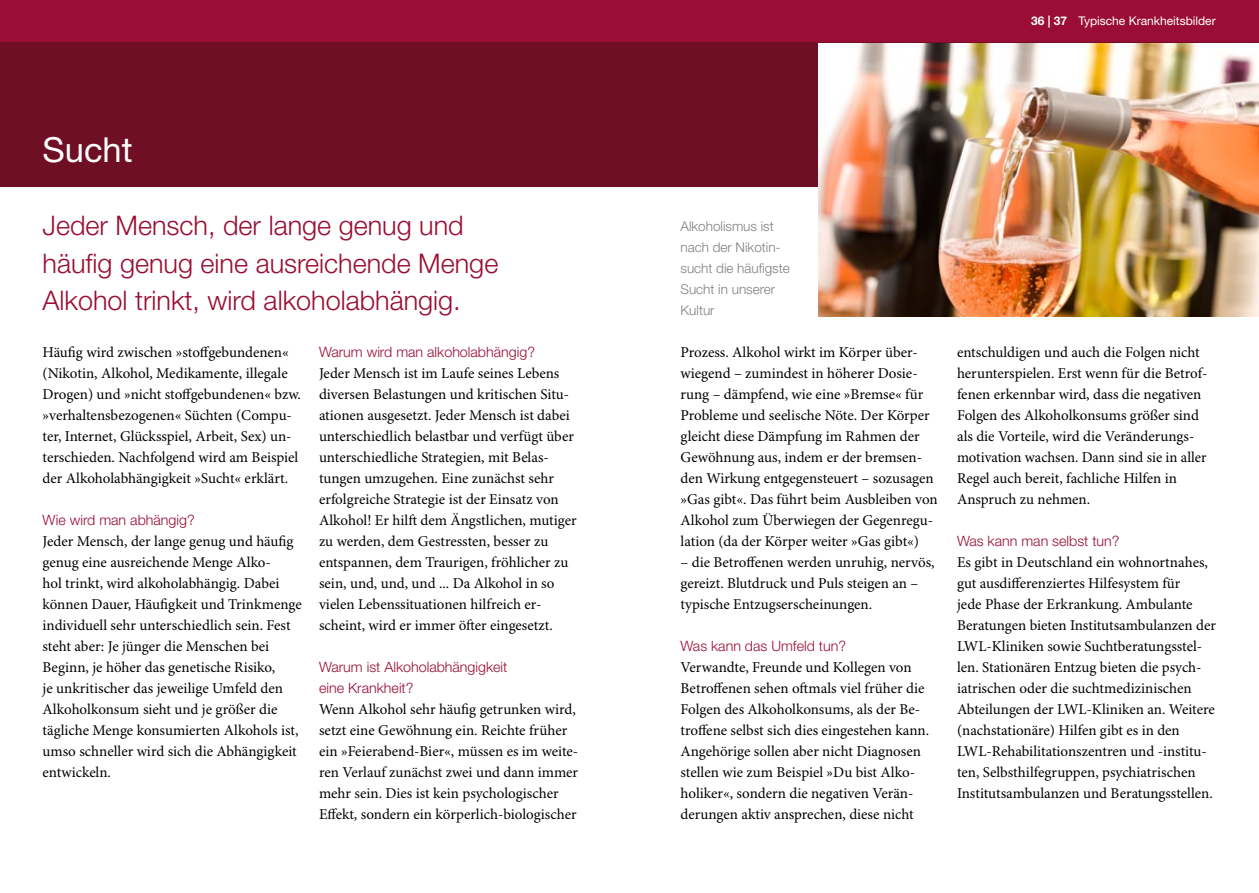
<style>
.page{position:relative;width:1259px;height:893px;background:#fff}
.page>*{position:absolute;margin:0;border:0;box-sizing:border-box;transform-origin:0 0}
.t1{font:34.5px "Helvetica Neue LT Std";color:#fff}
.t2{font:300 27px/37.5px "Helvetica Neue LT Std";color:#9a0e35}
.t3{font:15px/21px "Minion Pro";color:#000}
.t4{font:300 14.25px/21px "Helvetica Neue LT Std";color:#9a0e35}
.t5{font:300 13.5px/21px "Helvetica Neue LT Std";color:#80807f}
.t6{font:12px "Helvetica Neue LT Std";color:#fff}
.s1{font-weight:700}
</style>
<div class="page">
<div style="left:0;top:0;width:629px;height:79px;background:#9a0e35"></div>
<div style="left:0;top:43px;width:629px;height:144px;background:#6f0f24"></div>
<div style="left:629px;top:0;width:630px;height:79px;background:#9a0e35"></div>
<div style="left:629px;top:43px;width:630px;height:144px;background:#6f0f24"></div>
<img style="left:819px;top:43px;width:440px;height:273px">
<p class="t6" style="left:1031px;top:14px;width:186px"><span class="s1">36 | 37</span> Typische Krankheitsbilder</p>
<p class="t1" style="left:43px;top:129px;width:92px">Sucht</p>
<p class="t2" style="left:43px;top:206px;width:457px">Jeder Mensch, der lange genug und häufig genug eine ausreichende Menge<br>Alkohol trinkt, wird alkoholabhängig.</p>
<p class="t5" style="left:680px;top:215px;width:111px">Alkoholismus ist nach der Nikotin&shy;sucht die häufigste<br>Sucht in unserer<br>Kultur</p>
<p class="t3" style="left:43px;top:342px;width:260px">Häufig wird zwischen »stoffgebundenen« (Nikotin, Alkohol, Medikamente, illegale Drogen) und »nicht stoffgebundenen« bzw. »verhaltensbezogenen« Süchten (Compu&shy;ter, Internet, Glücksspiel, Arbeit, Sex) un&shy;terschieden. Nachfolgend wird am Beispiel der Alkoholabhängigkeit »Sucht« erklärt.</p>
<p class="t4" style="left:43px;top:509px;width:154px">Wie wird man abhängig?</p>
<p class="t3" style="left:43px;top:531px;width:261px">Jeder Mensch, der lange genug und häufig genug eine ausreichende Menge Alko-<br>hol trinkt, wird alkoholabhängig. Dabei können Dauer, Häufigkeit und Trinkmenge individuell sehr unterschiedlich sein. Fest steht aber: Je jünger die Menschen bei Beginn, je höher das genetische Risiko,<br>je unkritischer das jeweilige Umfeld den Alkoholkonsum sieht und je größer die tägliche Menge konsumierten Alkohols ist, umso schneller wird sich die Abhängigkeit entwickeln.</p>
<p class="t4" style="left:319px;top:341px;width:217px">Warum wird man alkoholabhängig?</p>
<p class="t3" style="left:319px;top:363px;width:259px">Jeder Mensch ist im Laufe seines Lebens diversen Belastungen und kritischen Situ&shy;ationen ausgesetzt. Jeder Mensch ist dabei unterschiedlich belastbar und verfügt über unterschiedliche Strategien, mit Belas&shy;tungen umzugehen. Eine zunächst sehr erfolgreiche Strategie ist der Einsatz von Alkohol! Er hilft dem Ängstlichen, mutiger zu werden, dem Gestressten, besser zu entspannen, dem Traurigen, fröhlicher zu sein, und, und, und ... Da Alkohol in so vielen Lebenssituationen hilfreich er&shy;scheint, wird er immer öfter eingesetzt.</p>
<p class="t4" style="left:319px;top:656px;width:190px">Warum ist Alkoholabhängigkeit eine Krankheit?</p>
<p class="t3" style="left:319px;top:699px;width:261px">Wenn Alkohol sehr häufig getrunken wird, setzt eine Gewöhnung ein. Reichte früher ein »Feierabend-Bier«, müssen es im weite&shy;ren Verlauf zunächst zwei und dann immer mehr sein. Dies ist kein psychologischer Effekt, sondern ein körperlich-biologischer</p>
<p class="t3" style="left:680px;top:342px;width:259px">Prozess. Alkohol wirkt im Körper über&shy;wiegend – zumindest in höherer Dosie&shy;rung – dämpfend, wie eine »Bremse« für Probleme und seelische Nöte. Der Körper gleicht diese Dämpfung im Rahmen der Gewöhnung aus, indem er der bremsen&shy;den Wirkung entgegensteuert – sozusagen »Gas gibt«. Das führt beim Ausbleiben von Alkohol zum Überwiegen der Gegenregu&shy;lation (da der Körper weiter »Gas gibt«)</p>
<p class="t3" style="left:680px;top:552px;width:256px">– die Betroffenen werden unruhig, nervös, gereizt. Blutdruck und Puls steigen an – typische Entzugserscheinungen.</p>
<p class="t4" style="left:680px;top:635px;width:167px">Was kann das Umfeld tun?</p>
<p class="t3" style="left:680px;top:657px;width:250px">Verwandte, Freunde und Kollegen von Betroffenen sehen oftmals viel früher die Folgen des Alkoholkonsums, als der Be&shy;troffene selbst sich dies eingestehen kann.<br>Angehörige sollen aber nicht Diagnosen stellen wie zum Beispiel »Du bist Alko&shy;holiker«, sondern die negativen Verän&shy;derungen aktiv ansprechen, diese nicht</p>
<p class="t3" style="left:957px;top:342px;width:252px">entschuldigen und auch die Folgen nicht herunterspielen. Erst wenn für die Betrof&shy;fenen erkennbar wird, dass die negativen Folgen des Alkoholkonsums größer sind als die Vorteile, wird die Veränderungs&shy;motivation wachsen. Dann sind sie in aller Regel auch bereit, fachliche Hilfen in Anspruch zu nehmen.</p>
<p class="t4" style="left:957px;top:530px;width:164px">Was kann man selbst tun?</p>
<p class="t3" style="left:957px;top:552px;width:260px">Es gibt in Deutschland ein wohnortnahes, gut ausdifferenziertes Hilfesystem für<br>jede Phase der Erkrankung. Ambulante Beratungen bieten Institutsambulanzen der LWL-Kliniken sowie Suchtberatungsstel&shy;len. Stationären Entzug bieten die psych&shy;iatrischen oder die suchtmedizinischen Abteilungen der LWL-Kliniken an. Weitere (nachstationäre) Hilfen gibt es in den LWL-Rehabilitationszentren und -institu&shy;ten, Selbsthilfegruppen, psychiatrischen Institutsambulanzen und Beratungsstellen.</p>
</div>
